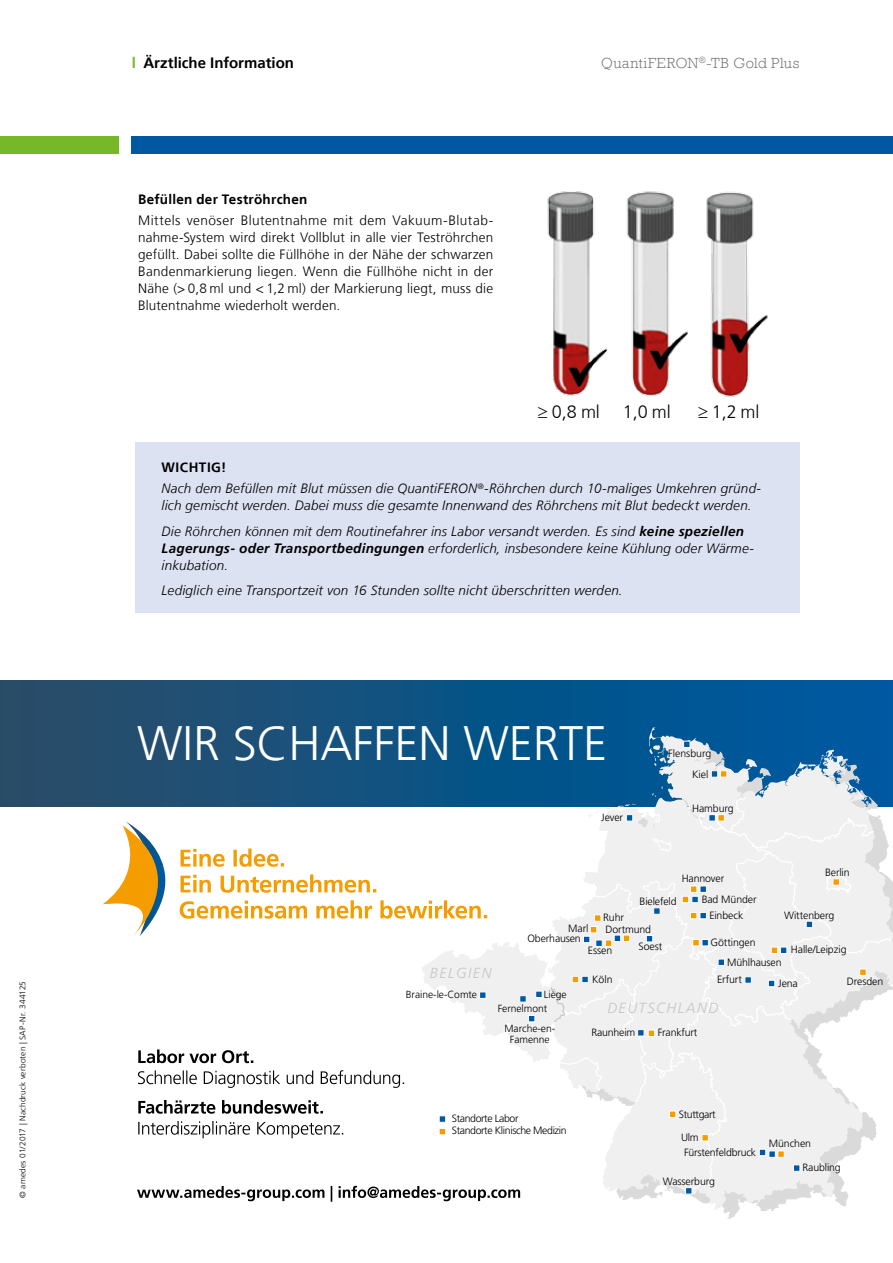
<style>
.page{position:relative;width:893px;height:1263px;background:#fff}
.page>*{position:absolute;margin:0;border:0;box-sizing:border-box;transform-origin:0 0}
.t1{font:300 48.15px "Frutiger LT";letter-spacing:-.005em;color:#fff}
.t2{font:300 18px "Frutiger LT";color:#000}
.t3{font:300 15px "Rockwell";letter-spacing:.035em;color:#6f6f6e}
.t4{font:700 15px "Frutiger";color:#000}
.t5{font:italic 300 14.7px "Frutiger LT";letter-spacing:.1em;color:#c5c6c6}
.t6{font:italic 300 13.5px/21.3px "Frutiger LT";letter-spacing:.015em;color:#000}
.t7{font:300 13.5px/17px "Frutiger LT";letter-spacing:.015em;color:#000;text-align:justify}
.t8{font:700 13.5px "Frutiger LT";letter-spacing:.02em;color:#000}
.t9{font:300 10.5px/20.7px "Frutiger";letter-spacing:-.015em;color:#000}
.t10{font:300 10.5px/12.8px "Frutiger";letter-spacing:-.035em;color:#000}
.t11{font:300 10.35px/10.9px "Frutiger";color:#000;text-align:center}
.t12{font:300 8.25px "Frutiger LT";letter-spacing:.025em;color:#000}
.s1{color:#76b828}
.s2{font-weight:700;font-style:normal}
.s3{font-weight:700}
</style>
<div class="page">
<div style="left:0;top:136px;width:119px;height:17px;background:#76b828"></div>
<div style="left:132px;top:136px;width:761px;height:17px;background:#0058a3"></div>
<div style="left:0;top:680px;width:893px;height:126px;background:linear-gradient(to right,#294c67,#0059a2)"></div>
<svg style="left:137px;top:1186px;width:383px;height:16px"></svg>
<svg style="left:138px;top:1121px;width:205px;height:17px"></svg>
<svg style="left:138px;top:1100px;width:185px;height:14px"></svg>
<svg style="left:138px;top:1070px;width:266px;height:18px"></svg>
<svg style="left:138px;top:1049px;width:115px;height:14px"></svg>
<svg style="left:547px;top:727px;width:346px;height:483px"></svg>
<svg style="left:588px;top:786px;width:88px;height:10px"></svg>
<svg style="left:649px;top:745px;width:29px;height:30px"></svg>
<svg style="left:816px;top:750px;width:62px;height:46px"></svg>
<svg style="left:559px;top:796px;width:334px;height:398px"></svg>
<svg style="left:422px;top:942px;width:144px;height:120px"></svg>
<div style="left:833px;top:878px;width:7px;height:7px;background:#f59c00;border:1px solid #fff"></div>
<div style="left:581px;top:976px;width:8px;height:7px;background:#0058a3;border:1px solid #fff"></div>
<div style="left:583px;top:936px;width:7px;height:7px;background:#0058a3;border:1px solid #fff"></div>
<div style="left:595px;top:940px;width:8px;height:7px;background:#0058a3;border:1px solid #fff"></div>
<div style="left:614px;top:935px;width:7px;height:7px;background:#0058a3;border:1px solid #fff"></div>
<div style="left:653px;top:907px;width:7px;height:8px;background:#0058a3;border:1px solid #fff"></div>
<div style="left:691px;top:896px;width:8px;height:7px;background:#0058a3;border:1px solid #fff"></div>
<div style="left:700px;top:886px;width:7px;height:7px;background:#0058a3;border:1px solid #fff"></div>
<div style="left:626px;top:814px;width:7px;height:7px;background:#0058a3;border:1px solid #fff"></div>
<div style="left:708px;top:814px;width:8px;height:7px;background:#0058a3;border:1px solid #fff"></div>
<div style="left:711px;top:770px;width:7px;height:7px;background:#0058a3;border:1px solid #fff"></div>
<div style="left:806px;top:921px;width:7px;height:7px;background:#0058a3;border:1px solid #fff"></div>
<div style="left:780px;top:947px;width:7px;height:7px;background:#0058a3;border:1px solid #fff"></div>
<div style="left:768px;top:980px;width:7px;height:7px;background:#0058a3;border:1px solid #fff"></div>
<div style="left:744px;top:976px;width:8px;height:7px;background:#0058a3;border:1px solid #fff"></div>
<div style="left:718px;top:959px;width:7px;height:7px;background:#0058a3;border:1px solid #fff"></div>
<div style="left:637px;top:1029px;width:7px;height:7px;background:#0058a3;border:1px solid #fff"></div>
<div style="left:759px;top:1149px;width:7px;height:7px;background:#0058a3;border:1px solid #fff"></div>
<div style="left:769px;top:1150px;width:7px;height:8px;background:#0058a3;border:1px solid #fff"></div>
<div style="left:793px;top:1164px;width:7px;height:8px;background:#0058a3;border:1px solid #fff"></div>
<div style="left:685px;top:1187px;width:7px;height:7px;background:#0058a3;border:1px solid #fff"></div>
<div style="left:700px;top:912px;width:7px;height:7px;background:#0058a3;border:1px solid #fff"></div>
<div style="left:702px;top:939px;width:7px;height:7px;background:#0058a3;border:1px solid #fff"></div>
<div style="left:683px;top:741px;width:7px;height:7px;background:#0058a3;border:1px solid #fff"></div>
<div style="left:519px;top:995px;width:7px;height:7px;background:#0058a3;border:1px solid #fff"></div>
<div style="left:535px;top:991px;width:7px;height:7px;background:#0058a3;border:1px solid #fff"></div>
<div style="left:528px;top:1015px;width:7px;height:7px;background:#0058a3;border:1px solid #fff"></div>
<div style="left:479px;top:991px;width:7px;height:8px;background:#0058a3;border:1px solid #fff"></div>
<div style="left:720px;top:770px;width:7px;height:7px;background:#f59c00;border:1px solid #fff"></div>
<div style="left:718px;top:814px;width:7px;height:7px;background:#f59c00;border:1px solid #fff"></div>
<div style="left:771px;top:947px;width:7px;height:7px;background:#f59c00;border:1px solid #fff"></div>
<div style="left:859px;top:969px;width:7px;height:7px;background:#f59c00;border:1px solid #fff"></div>
<div style="left:692px;top:939px;width:7px;height:7px;background:#f59c00;border:1px solid #fff"></div>
<div style="left:690px;top:886px;width:7px;height:7px;background:#f59c00;border:1px solid #fff"></div>
<div style="left:682px;top:896px;width:7px;height:7px;background:#f59c00;border:1px solid #fff"></div>
<div style="left:690px;top:912px;width:7px;height:7px;background:#f59c00;border:1px solid #fff"></div>
<div style="left:623px;top:935px;width:7px;height:7px;background:#f59c00;border:1px solid #fff"></div>
<div style="left:605px;top:940px;width:7px;height:7px;background:#f59c00;border:1px solid #fff"></div>
<div style="left:590px;top:926px;width:7px;height:7px;background:#f59c00;border:1px solid #fff"></div>
<div style="left:594px;top:914px;width:7px;height:7px;background:#f59c00;border:1px solid #fff"></div>
<div style="left:572px;top:976px;width:7px;height:7px;background:#f59c00;border:1px solid #fff"></div>
<div style="left:648px;top:1030px;width:7px;height:7px;background:#f59c00;border:1px solid #fff"></div>
<div style="left:777px;top:1150px;width:8px;height:8px;background:#f59c00;border:1px solid #fff"></div>
<div style="left:702px;top:1134px;width:7px;height:7px;background:#f59c00;border:1px solid #fff"></div>
<div style="left:669px;top:1111px;width:7px;height:7px;background:#f59c00;border:1px solid #fff"></div>
<div style="left:439px;top:1115px;width:7px;height:7px;background:#0058a3;border:1px solid #fff"></div>
<div style="left:439px;top:1128px;width:7px;height:7px;background:#f59c00;border:1px solid #fff"></div>
<div style="left:646px;top:935px;width:7px;height:7px;background:#0058a3;border:1px solid #fff"></div>
<svg style="left:103px;top:822px;width:384px;height:114px"></svg>
<div style="left:135px;top:442px;width:664px;height:170px;background:#dde2f3"></div>
<img style="left:547px;top:191px;width:221px;height:206px">
<p class="t12" style="left:18px;top:1198px;width:218px;rotate:-90deg">© amedes 01/2017 | Nachdruck verboten | SAP-Nr. 344125</p>
<p class="t4" style="left:132px;top:54px;width:164px"><span class="s1">l</span> Ärztliche Information</p>
<p class="t3" style="left:601px;top:52px;width:200px">QuantiFERON<sup>®</sup>-TB Gold Plus</p>
<p class="t8" style="left:138px;top:191px;width:171px">Befüllen der Teströhrchen</p>
<p class="t7" style="left:138px;top:212px;width:357px">Mittels venöser Blutentnahme mit dem Vakuum-Blutab&shy;nahme-System wird direkt Vollblut in alle vier Teströhrchen gefüllt. Dabei sollte die Füllhöhe in der Nähe der schwarzen Bandenmarkierung liegen. Wenn die Füllhöhe nicht in der Nähe (&gt; 0,8 ml und &lt; 1,2 ml) der Markierung liegt, muss die Blutentnahme wiederholt werden.</p>
<h2 class="t2" style="left:538px;top:402px;width:64px">≥ 0,8 ml</h2>
<h2 class="t2" style="left:623px;top:402px;width:49px">1,0 ml</h2>
<h2 class="t2" style="left:698px;top:402px;width:63px">≥ 1,2 ml</h2>
<p class="t6" style="left:162px;top:457px;width:601px"><span class="s2">WICHTIG!<br></span>Nach dem Befüllen mit Blut müssen die QuantiFERON<sup>®</sup>-Röhrchen durch 10-maliges Umkehren gründ-</p>
<p class="t6" style="left:162px;top:493px;width:592px;line-height:25.5px">lich gemischt werden. Dabei muss die gesamte Innenwand des Röhrchens mit Blut bedeckt werden.<br>Die Röhrchen können mit dem Routinefahrer ins Labor versandt werden. Es sind <span class="s3">keine speziellen</span></p>
<p class="t6" style="left:162px;top:540px;width:593px;line-height:17px"><span class="s3">Lagerungs- oder Transportbedingungen</span> erforderlich, insbesondere keine Kühlung oder Wärme&shy;inkubation.</p>
<p class="t6" style="left:162px;top:580px;width:463px">Lediglich eine Transportzeit von 16 Stunden sollte nicht überschritten werden.</p>
<h1 class="t1" style="left:137px;top:716px;width:471px">WIR SCHAFFEN WERTE</h1>
<p class="t9" style="left:601px;top:807px;width:23px">Jever</p>
<p class="t9" style="left:668px;top:743px;width:45px">Flensburg</p>
<p class="t9" style="left:692px;top:764px;width:18px">Kiel</p>
<p class="t9" style="left:692px;top:798px;width:43px">Hamburg</p>
<p class="t5" style="left:430px;top:965px;width:63px">BELGIEN</p>
<p class="t9" style="left:825px;top:863px;width:26px">Berlin</p>
<p class="t9" style="left:702px;top:868px;width:56px;text-indent:-20px">Hannover<br>Bad Münder</p>
<p class="t9" style="left:711px;top:932px;width:47px">Göttingen</p>
<p class="t9" style="left:640px;top:891px;width:39px">Bielefeld</p>
<p class="t9" style="left:784px;top:905px;width:52px">Wittenberg</p>
<p class="t9" style="left:709px;top:905px;width:35px">Einbeck</p>
<p class="t9" style="left:727px;top:952px;width:56px">Mühlhausen</p>
<p class="t9" style="left:603px;top:907px;width:22px">Ruhr</p>
<p class="t9" style="left:588px;top:940px;width:26px">Essen</p>
<p class="t9" style="left:568px;top:918px;width:22px">Marl</p>
<p class="t9" style="left:605px;top:919px;width:47px">Dortmund</p>
<p class="t9" style="left:527px;top:928px;width:55px">Oberhausen</p>
<p class="t9" style="left:638px;top:936px;width:25px">Soest</p>
<p class="t9" style="left:791px;top:940px;width:57px">Halle/Leipzig</p>
<p class="t9" style="left:592px;top:969px;width:22px">Köln</p>
<p class="t9" style="left:717px;top:969px;width:27px">Erfurt</p>
<p class="t9" style="left:778px;top:973px;width:21px">Jena</p>
<p class="t9" style="left:847px;top:971px;width:38px">Dresden</p>
<p class="t11" style="left:406px;top:989px;width:73px">Braine-le-Comte</p>
<p class="t11" style="left:544px;top:989px;width:24px">Liège</p>
<p class="t11" style="left:504px;top:1023px;width:52px">Marche-en-<br>Famenne</p>
<p class="t9" style="left:658px;top:1022px;width:41px">Frankfurt</p>
<p class="t5" style="left:607px;top:999px;width:112px">DEUTSCHLAND</p>
<p class="t11" style="left:498px;top:1003px;width:51px">Fernelmont</p>
<p class="t9" style="left:591px;top:1022px;width:45px">Raunheim</p>
<p class="t10" style="left:452px;top:1112px;width:116px">Standorte Labor<br>Standorte Klinische Medizin</p>
<p class="t10" style="left:679px;top:1108px;width:38px">Stuttgart</p>
<p class="t9" style="left:681px;top:1127px;width:19px">Ulm</p>
<p class="t9" style="left:684px;top:1142px;width:74px">Fürstenfeldbruck</p>
<p class="t9" style="left:663px;top:1171px;width:54px">Wasserburg</p>
<p class="t9" style="left:769px;top:1133px;width:44px">München</p>
<p class="t9" style="left:802px;top:1157px;width:40px">Raubling</p>
</div>
